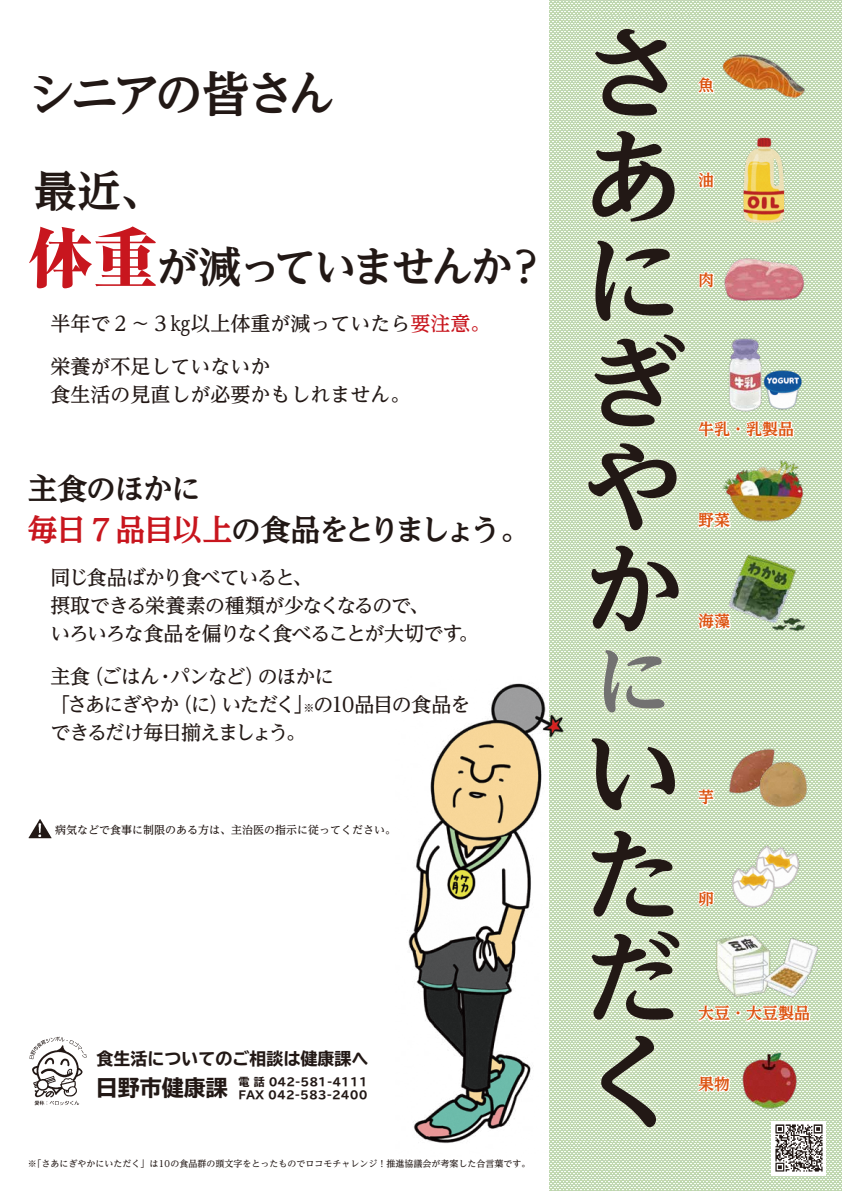
<style>
.page{position:relative;width:842px;height:1191px;background:#fff}
.page>*{position:absolute;margin:0;border:0;box-sizing:border-box;transform-origin:0 0}
.t1{font:700 103px/103px "Reim Yfoz Pr 6 N";color:#221815}
.t2{font:700 80px "Reim Yfoz Pr 6 N";color:#727171}
.t3{font:700 48px "Reim Yfoz Pr 6 N";letter-spacing:-.105em;color:#221815}
.t4{font:700 43px/75.4px "Reim Yfoz Pr 6 N";letter-spacing:-.08em;color:#221815}
.t5{font:700 30px/41px "Reim Yfoz Pr 6 N";letter-spacing:-.055em;color:#221815}
.t6{font:500 20px/28px "UD Reimin Pr 6 N";letter-spacing:-.04em;color:#221815}
.t7{font:500 20px/28px "UD Reimin Pr 6 N";letter-spacing:-.06em;color:#221815}
.t8{font:500 20px/43px "UD Reimin Pr 6 N";color:#221815}
.t9{font:700 expanded 17px "TBUD Go Std";color:#221815}
.t10{font:700 16px "Reim Yfoz Pr 6 N";color:#dc5310}
.t11{font:700 expanded 11px/13px "TBUD Go Std";color:#221815}
.t12{font:500 11px "UD Reimin Pr 6 N";color:#221815}
.t13{font:500 9px "UD Reimin Pr 6 N";color:#221815}
.s1{font-family:"Ryumin Pr 6 N";font-weight:800;font-stretch:expanded;font-size:65px;color:#c8161e}
.s2{color:#c8161e}
.s3{font-size:11px}
.s4{font-size:22px}
</style>
<div class="page">
<div style="left:550px;top:0;width:292px;height:1191px;background:linear-gradient(to right,#c2d7b2,#c2d6b2)"></div>
<img style="left:573px;top:14px;width:126px;height:1127px">
<img style="left:576px;top:17px;width:115px;height:1122px">
<img style="left:29px;top:1036px;width:58px;height:70px">
<img style="left:727px;top:746px;width:50px;height:50px">
<img style="left:758px;top:759px;width:50px;height:50px">
<img style="left:741px;top:1051px;width:56px;height:58px">
<img style="left:727px;top:553px;width:80px;height:80px">
<img style="left:713px;top:336px;width:66px;height:76px">
<img style="left:721px;top:41px;width:85px;height:71px">
<img style="left:408px;top:676px;width:172px;height:480px">
<img style="left:29px;top:819px;width:23px;height:19px">
<img style="left:715px;top:934px;width:57px;height:63px">
<img style="left:722px;top:249px;width:84px;height:65px">
<img style="left:762px;top:937px;width:57px;height:60px">
<img style="left:720px;top:460px;width:94px;height:61px">
<img style="left:728px;top:136px;width:74px;height:89px">
<img style="left:729px;top:841px;width:73px;height:73px">
<img style="left:771px;top:1121px;width:55px;height:54px">
<img style="left:763px;top:369px;width:41px;height:42px">
<svg style="left:696px;top:75px;width:19px;height:20px"></svg>
<svg style="left:696px;top:170px;width:19px;height:19px"></svg>
<svg style="left:698px;top:270px;width:17px;height:19px"></svg>
<svg style="left:696px;top:417px;width:99px;height:22px"></svg>
<svg style="left:695px;top:502px;width:38px;height:28px"></svg>
<svg style="left:696px;top:611px;width:36px;height:42px"></svg>
<svg style="left:696px;top:785px;width:20px;height:22px"></svg>
<svg style="left:696px;top:888px;width:19px;height:20px"></svg>
<svg style="left:696px;top:998px;width:115px;height:25px"></svg>
<svg style="left:696px;top:1073px;width:35px;height:20px"></svg>
<h3 class="t3" style="left:28px;top:54px;width:310px">シニアの皆さん</h3>
<h3 class="t4" style="left:28px;top:153px;width:521px">最近、<br><span class="s1">体重</span>が減っていませんか？</h3>
<h3 class="t8" style="left:50px;top:302px;width:441px">半年で２～３㎏以上体重が減っていたら<span class="s2">要注意。</span>栄養が不足していないか</h3>
<h3 class="t8" style="left:50px;top:373px;width:361px">食生活の見直しが必要かもしれません。</h3>
<h3 class="t5" style="left:28px;top:468px;width:504px">主食のほかに<br><span class="s2">毎日 7 品目以上</span>の食品をとりましょう。</h3>
<h3 class="t6" style="left:50px;top:563px;width:430px">同じ食品ばかり食べていると、<br>摂取できる栄養素の種類が少なくなるので、<br>いろいろな食品を偏りなく食べることが大切です。</h3>
<h3 class="t7" style="left:50px;top:662px;width:422px">主食（ごはん・パンなど）のほかに<br>「さあにぎやか（に）いただく」<span class="s3">※</span>の10品目の食品をできるだけ毎日揃えましょう。</h3>
<p class="t12" style="left:55px;top:821px;width:343px">病気などで食事に制限のある方は、主治医の指示に従ってください。</p>
<h3 class="t9" style="left:97px;top:1049px;width:273px">食生活についてのご相談は健康課へ</h3>
<p class="t11" style="left:238px;top:1075px;width:142px;text-indent:-143px"><span class="s4">日野市健康課</span> 電話 042-581-4111　<br>FAX 042-583-2400</p>
<p class="t13" style="left:28px;top:1156px;width:522px">※「さあにぎやかにいただく」は10の食品群の頭文字をとったものでロコモチャレンジ！推進協議会が考案した合言葉です。　　</p>
<h1 class="t1" style="left:582px;top:22px;width:104px">さあにぎやか</h1>
<h2 class="t2" style="left:593px;top:615px;width:73px">に</h2>
<h1 class="t1" style="left:582px;top:720px;width:99px;text-align:justify">いただく</h1>
<h3 class="t10" style="left:698px;top:72px;width:17px">魚</h3>
<h3 class="t10" style="left:698px;top:167px;width:17px">油</h3>
<h3 class="t10" style="left:698px;top:267px;width:17px">肉</h3>
<h3 class="t10" style="left:698px;top:416px;width:97px">牛乳・乳製品</h3>
<h3 class="t10" style="left:698px;top:507px;width:33px">野菜</h3>
<h3 class="t10" style="left:698px;top:608px;width:33px">海藻</h3>
<h3 class="t10" style="left:698px;top:784px;width:17px">芋</h3>
<h3 class="t10" style="left:698px;top:885px;width:17px">卵</h3>
<h3 class="t10" style="left:698px;top:1000px;width:113px">大豆・大豆製品</h3>
<h3 class="t10" style="left:698px;top:1070px;width:33px">果物</h3>
</div>
